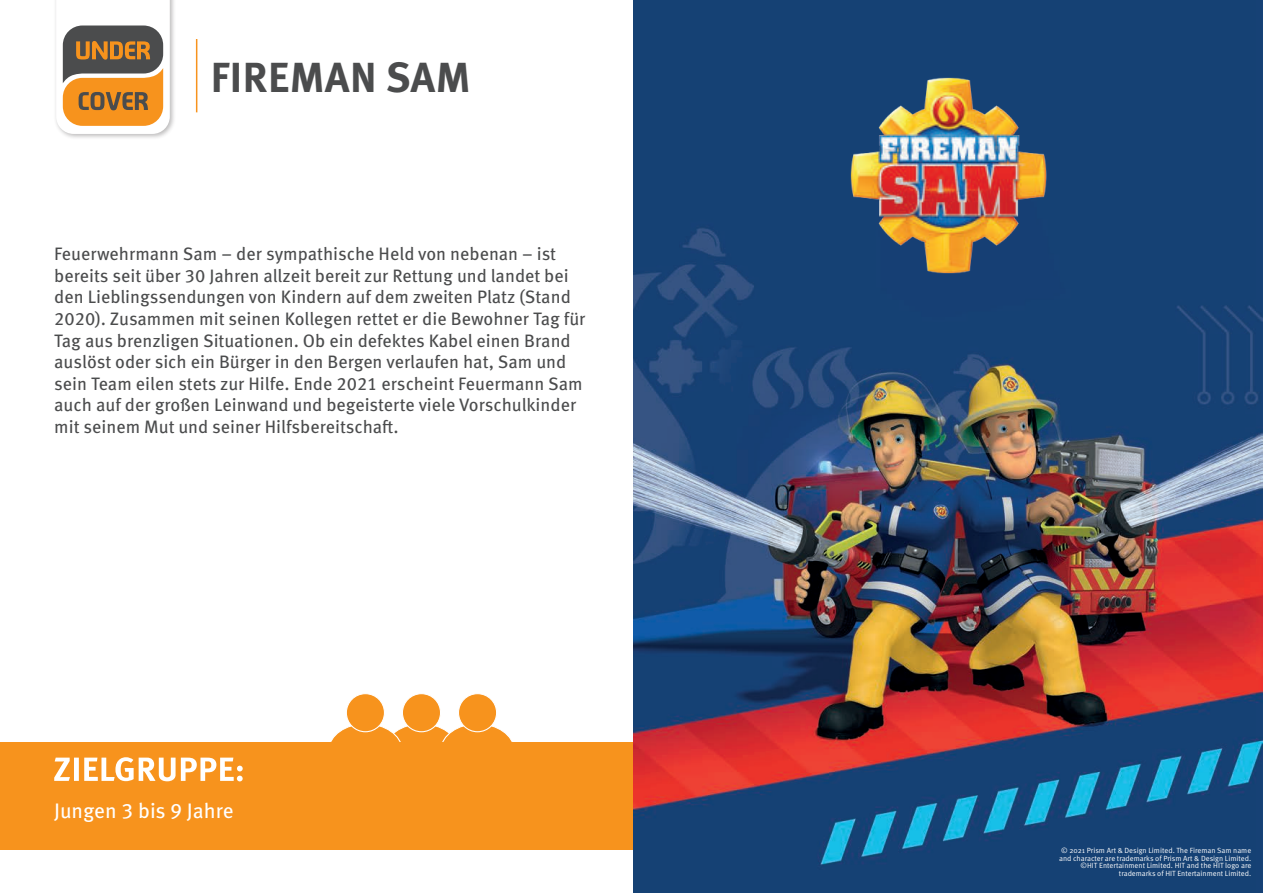
<style>
.page{position:relative;width:1263px;height:893px;background:#fff}
.page>*{position:absolute;margin:0;border:0;box-sizing:border-box;transform-origin:0 0}
.t1{font:700 42px "Meta Pro";letter-spacing:.01em;color:#4b4c4d}
.t2{font:21px "Meta Pro";letter-spacing:-.005em;color:#fff}
.t3{font:18px/21.6px "Meta Pro";color:#4b4c4d}
.t4{font:7.5px/7.5px "Meta Pro";color:#fff;text-align:right}
</style>
<div class="page">
<div style="left:0;top:742px;width:699px;height:108px;background:#f7931d"></div>
<div style="left:53px;top:0;width:123px;height:140px;background:#231f20;opacity:.3"></div>
<svg style="left:56px;top:0;width:114px;height:134px"></svg>
<svg style="left:54px;top:757px;width:189px;height:24px"></svg>
<hr style="left:196px;top:39px;width:1px;height:73px;background:#f7931d">
<div style="left:402px;top:694px;width:38px;height:38px;background:#f7931d;border-radius:50%"></div>
<div style="left:402px;top:693px;width:39px;height:39px;border:1px solid #fff;border-radius:50%"></div>
<div style="left:346px;top:694px;width:38px;height:38px;background:#f7931d;border-radius:50%"></div>
<div style="left:346px;top:693px;width:39px;height:39px;border:1px solid #fff;border-radius:50%"></div>
<svg style="left:331px;top:723px;width:181px;height:19px"></svg>
<div style="left:458px;top:694px;width:39px;height:38px;background:#f7931d;border-radius:50%"></div>
<div style="left:458px;top:693px;width:39px;height:39px;border:1px solid #fff;border-radius:50%"></div>
<img style="left:634px;top:0;width:629px;height:893px">
<img style="left:848px;top:76px;width:200px;height:200px">
<h1 class="t1" style="left:211px;top:50px;width:261px">FIREMAN SAM</h1>
<p class="t3" style="left:54px;top:242px;width:533px">Feuerwehrmann Sam – der sympathische Held von nebenan – ist bereits seit über 30 Jahren allzeit bereit zur Rettung und landet bei den Lieblingssendungen von Kindern auf dem zweiten Platz (Stand 2020). Zusammen mit seinen Kollegen rettet er die Bewohner Tag für Tag aus brenzligen Situationen. Ob ein defektes Kabel einen Brand auslöst oder sich ein Bürger in den Bergen verlaufen hat, Sam und sein Team eilen stets zur Hilfe. Ende 2021 erscheint Feuermann Sam auch auf der großen Leinwand und begeisterte viele Vorschulkinder mit seinem Mut und seiner Hilfsbereitschaft.</p>
<p class="t2" style="left:54px;top:795px;width:181px">Jungen 3 bis 9 Jahre</p>
<p class="t4" style="left:1059px;top:847px;width:194px">© 2021 Prism Art &amp; Design Limited. The Fireman Sam name and character are trademarks of Prism Art &amp; Design Limited. ©HIT Entertainment Limited. HIT and the HIT logo are trademarks of HIT Entertainment Limited.</p>
</div>
